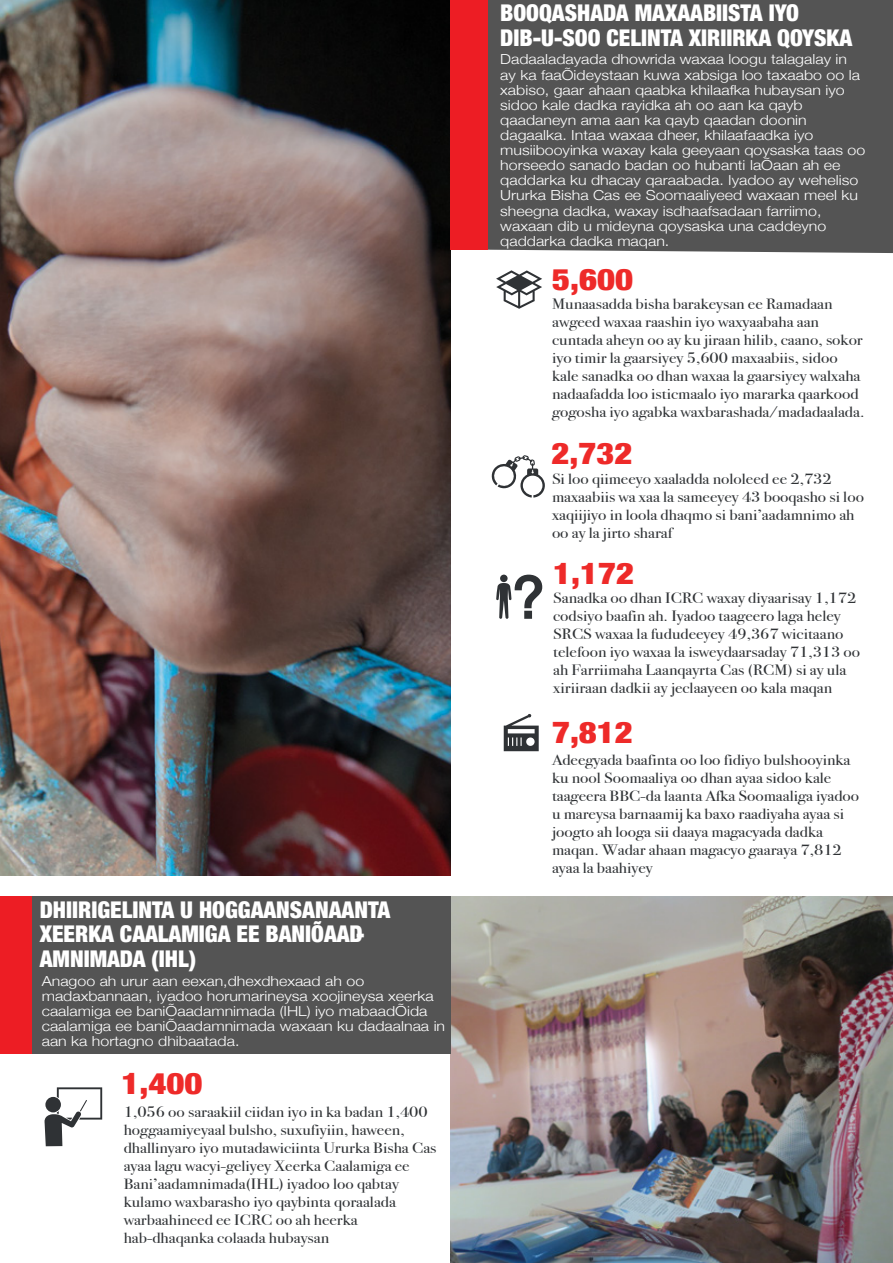
<style>
.page{position:relative;width:893px;height:1263px;background:#fff}
.page>*{position:absolute;margin:0;border:0;box-sizing:border-box;transform-origin:0 0}
.t1{font:900 condensed 30px "Helvetica Neue";color:#ee2a29;scale:1.15 1}
.t2{font:900 condensed 23.1px/24.6px "Helvetica Neue";color:#fff}
.t3{font:15px/18px "Bodoni Svty Two ITCTT";color:#2f3235;scale:1.15 1}
.t4{font:300 13.8px/15.1px "Helvetica Neue";color:#fff;scale:1.15 1}
</style>
<div class="page">
<svg style="left:44px;top:1087px;width:58px;height:59px"></svg>
<img style="left:0;top:0;width:450px;height:875px">
<div style="left:487px;top:0;width:406px;height:253px;background:#545454"></div>
<div style="left:450px;top:0;width:37px;height:250px;background:#ed1d24"></div>
<img style="left:450px;top:897px;width:443px;height:366px">
<div style="left:29px;top:897px;width:421px;height:157px;background:#545454"></div>
<div style="left:0;top:897px;width:31px;height:157px;background:#ed1d24"></div>
<svg style="left:491px;top:455px;width:54px;height:43px"></svg>
<svg style="left:496px;top:270px;width:46px;height:39px"></svg>
<svg style="left:504px;top:714px;width:35px;height:37px"></svg>
<svg style="left:496px;top:575px;width:46px;height:44px"></svg>
<h2 class="t2" style="left:40px;top:896px;width:352px">DHIIRIGELINTA U HOGGAANSANAANTA<br>XEERKA CAALAMIGA EE BANIÕAAD-<br>AMNIMADA (IHL)</h2>
<p class="t4" style="left:42px;top:972px;width:352px">Anagoo ah urur aan eexan,dhexdhexaad ah oo madaxbannaan, iyadoo horumarineysa xoojineysa xeerka caalamiga ee baniÕaadamnimada (IHL) iyo mabaadÕida caalamiga ee baniÕaadamnimada waxaan ku dadaalnaa in aan ka hortagno dhibaatada.</p>
<h1 class="t1" style="left:121px;top:1059px;width:72px">1,400</h1>
<p class="t3" style="left:124px;top:1101px;width:273px">1,056 oo saraakiil ciidan iyo in ka badan 1,400 hoggaamiyeyaal bulsho, suxufiyiin, haween, dhallinyaro iyo mutadawiciinta Ururka Bisha Cas ayaa lagu wacyi-geliyey Xeerka Caalamiga ee Bani’aadamnimada(IHL) iyadoo loo qabtay kulamo waxbarasho iyo qaybinta qoraalada warbaahineed ee ICRC oo ah heerka hab-dhaqanka colaada hubaysan</p>
<h2 class="t2" style="left:500px;top:0;width:353px">BOOQASHADA MAXAABIISTA IYO<br>DIB-U-SOO CELINTA XIRIIRKA QOYSKA</h2>
<p class="t4" style="left:500px;top:51px;width:319px">Dadaaladayada dhowrida waxaa loogu talagalay in ay ka faaÕideystaan kuwa xabsiga loo taxaabo oo la xabiso, gaar ahaan qaabka khilaafka hubaysan iyo sidoo kale dadka rayidka ah oo aan ka qayb qaadaneyn ama aan ka qayb qaadan doonin dagaalka. Intaa waxaa dheer, khilaafaadka iyo musiibooyinka waxay kala geeyaan qoysaska taas oo horseedo sanado badan oo hubanti laÕaan ah ee qaddarka ku dhacay qaraabada. Iyadoo ay weheliso Ururka Bisha Cas ee Soomaaliyeed waxaan meel ku sheegna dadka, waxay isdhaafsadaan farriimo, waxaan dib u mideyna qoysaska una caddeyno qaddarka dadka maqan.</p>
<h1 class="t1" style="left:552px;top:254px;width:72px">5,600</h1>
<p class="t3" style="left:552px;top:293px;width:273px">Munaasadda bisha barakeysan ee Ramadaan awgeed waxaa raashin iyo waxyaabaha aan cuntada aheyn oo ay ku jiraan hilib, caano, sokor iyo timir la gaarsiyey 5,600 maxaabiis, sidoo kale sanadka oo dhan waxaa la gaarsiyey walxaha nadaafadda loo isticmaalo iyo mararka qaarkood gogosha iyo agabka waxbarashada/madadaalada.</p>
<h1 class="t1" style="left:552px;top:429px;width:72px">2,732</h1>
<p class="t3" style="left:552px;top:468px;width:273px">Si loo qiimeeyo xaaladda nololeed ee 2,732 maxaabiis wa xaa la sameeyey 43 booqasho si loo xaqiijiyo in loola dhaqmo si bani’aadamnimo ah oo ay la jirto sharaf</p>
<h1 class="t1" style="left:553px;top:549px;width:72px">1,172</h1>
<p class="t3" style="left:553px;top:587px;width:268px">Sanadka oo dhan ICRC waxay diyaarisay 1,172 codsiyo baafin ah. Iyadoo taageero laga heley SRCS waxaa la fududeeyey 49,367 wicitaano telefoon iyo waxaa la isweydaarsaday 71,313 oo ah Farriimaha Laanqayrta Cas (RCM) si ay ula xiriiraan dadkii ay jeclaayeen oo kala maqan</p>
<h1 class="t1" style="left:552px;top:708px;width:72px">7,812</h1>
<p class="t3" style="left:552px;top:749px;width:269px">Adeegyada baafinta oo loo fidiyo bulshooyinka ku nool Soomaaliya oo dhan ayaa sidoo kale taageera BBC-da laanta Afka Soomaaliga iyadoo u mareysa barnaamij ka baxo raadiyaha ayaa si joogto ah looga sii daaya magacyada dadka maqan. Wadar ahaan magacyo gaaraya 7,812 ayaa la baahiyey</p>
</div>
